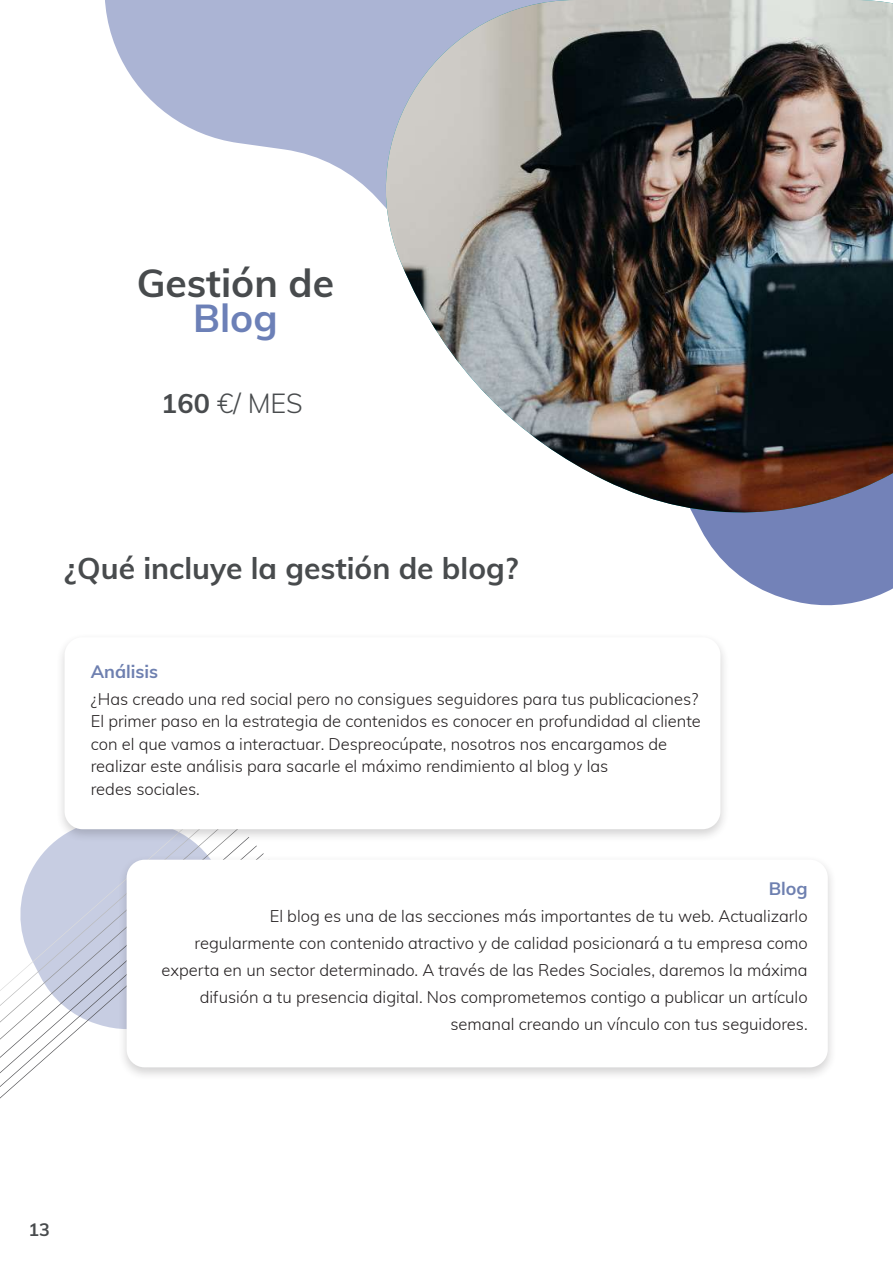
<style>
.page{position:relative;width:893px;height:1263px;background:#fff}
.page>*{position:absolute;margin:0;border:0;box-sizing:border-box;transform-origin:0 0}
.t1{font:700 39px "Muli";color:#484b4d}
.t2{font:700 39px "Muli";color:#6c80b7}
.t3{font:700 30px "Muli";color:#484b4d}
.t4{font:300 27px "Muli";color:#484b4d}
.t5{font:700 18px "Muli";color:#6e80b0}
.t6{font:700 18px "Muli";color:#484b4d}
.t7{font:300 16.5px/22.5px "Muli";color:#231f20}
.s1{font-weight:700}
</style>
<div class="page">
<svg style="left:0;top:841px;width:231px;height:189px"></svg>
<div style="left:118px;top:855px;width:719px;height:226px;background:#231f20;opacity:.2"></div>
<div style="left:127px;top:860px;width:701px;height:207px;background:#fff;border-radius:18px"></div>
<div style="left:56px;top:632px;width:673px;height:211px;background:#231f20;opacity:.2"></div>
<div style="left:65px;top:637px;width:655px;height:192px;background:#fff;border-radius:18px"></div>
<svg style="left:749px;top:582px;width:144px;height:24px;fill:#7382b8"></svg>
<svg style="left:105px;top:0;width:244px;height:174px;fill:#abb4d4"></svg>
<svg style="left:349px;top:0;width:544px;height:582px"></svg>
<img style="left:384px;top:0;width:509px;height:512px">
<h1 class="t1" style="left:137px;top:255px;width:199px">Gestión de</h1>
<h1 class="t2" style="left:193px;top:289px;width:86px">Blog</h1>
<h3 class="t4" style="left:161px;top:383px;width:143px"><span class="s1">160</span> €/ MES</h3>
<h2 class="t3" style="left:65px;top:547px;width:455px">¿Qué incluye la gestión de blog?</h2>
<p class="t5" style="left:91px;top:658px;width:69px">Análisis</p>
<p class="t7" style="left:91px;top:686px;width:612px">¿Has creado una red social pero no consigues seguidores para tus publicaciones?<br>El primer paso en la estrategia de contenidos es conocer en profundidad al cliente con el que vamos a interactuar. Despreocúpate, nosotros nos encargamos de realizar este análisis para sacarle el máximo rendimiento al blog y las<br>redes sociales.</p>
<p class="t5" style="left:769px;top:875px;width:40px">Blog</p>
<p class="t7" style="left:162px;top:902px;width:648px;line-height:27px;text-align:right">El blog es una de las secciones más importantes de tu web. Actualizarlo<br>regularmente con contenido atractivo y de calidad posicionará a tu empresa como experta en un sector determinado. A través de las Redes Sociales, daremos la máxima difusión a tu presencia digital. Nos comprometemos contigo a publicar un artículo semanal creando un vínculo con tus seguidores.</p>
<p class="t6" style="left:28px;top:1217px;width:23px">13</p>
</div>
